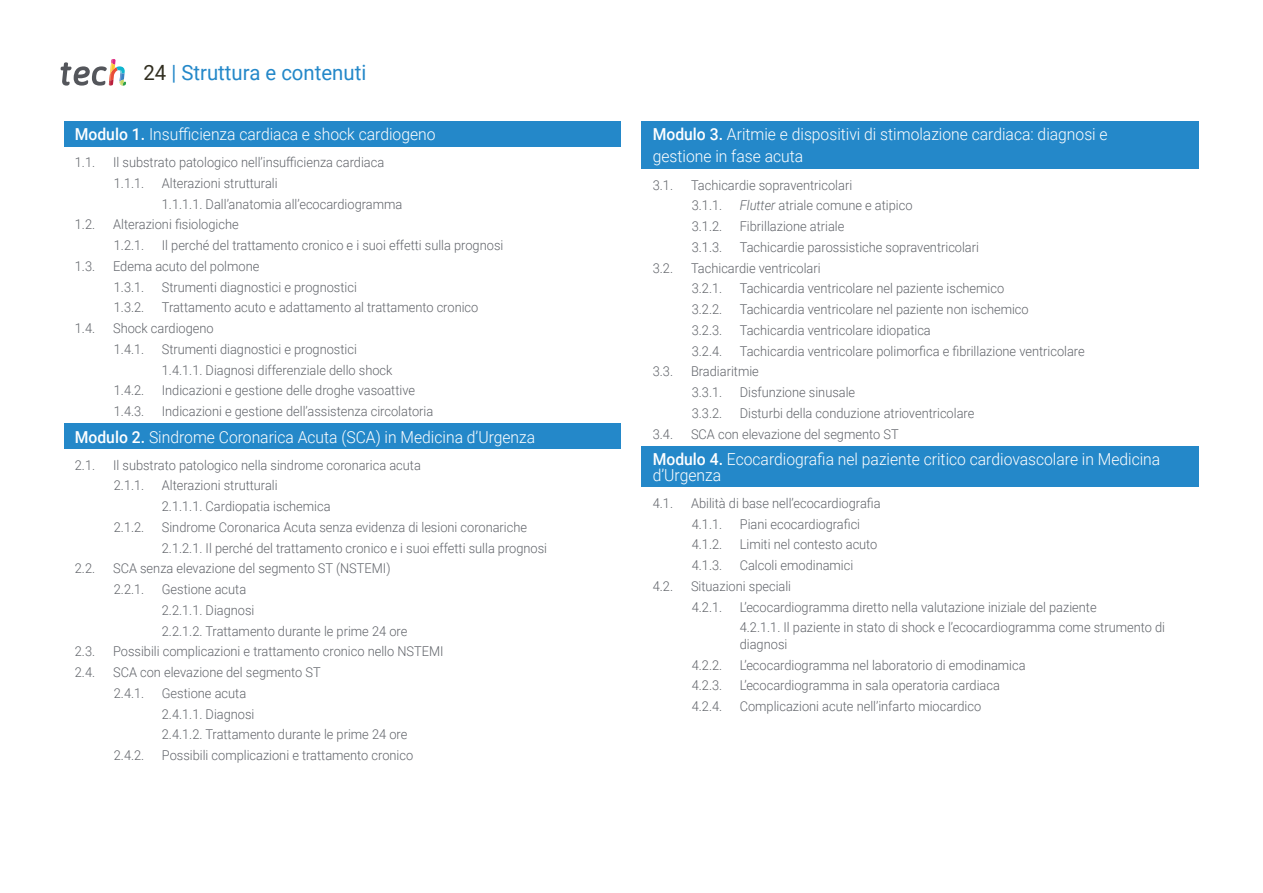
<style>
.page{position:relative;width:1263px;height:893px;background:#fff}
.page>*{position:absolute;margin:0;border:0;box-sizing:border-box;transform-origin:0 0}
.t1{font:21px "Roboto";color:#2488c9}
.t2{font:300 16.5px/22.5px "Roboto";color:#fff;scale:.95 1}
.t3{font:300 13.5px/20.7px "Roboto";color:#61646a;scale:.95 1}
.s1{color:#312e20}
.s2{font-weight:500}
.s3{font-style:italic}
</style>
<div class="page">
<svg style="left:61px;top:59px;width:65px;height:27px"></svg>
<div style="left:64px;top:121px;width:557px;height:25px;background:#2488c9"></div>
<div style="left:64px;top:424px;width:557px;height:25px;background:#2488c9"></div>
<div style="left:642px;top:121px;width:557px;height:48px;background:#2488c9"></div>
<div style="left:642px;top:446px;width:557px;height:41px;background:#2488c9"></div>
<h1 class="t1" style="left:144px;top:57px;width:224px"><span class="s1">24</span> | Struttura e contenuti</h1>
<p class="t2" style="left:75px;top:122px;width:381px"><span class="s2">Modulo 1.</span> Insufficienza cardiaca e shock cardiogeno</p>
<p class="t3" style="left:75px;top:151px;width:23px">1.1.</p>
<p class="t3" style="left:113px;top:151px;width:287px">Il substrato patologico nell’insufficienza cardiaca<br>1.1.1.</p>
<p class="t3" style="left:162px;top:172px;width:255px">Alterazioni strutturali<br>1.1.1.1. Dall’anatomia all’ecocardiogramma</p>
<p class="t3" style="left:75px;top:214px;width:23px">1.2.</p>
<p class="t3" style="left:113px;top:214px;width:134px">Alterazioni fisiologiche<br>1.2.1.</p>
<p class="t3" style="left:162px;top:234px;width:361px">Il perché del trattamento cronico e i suoi effetti sulla prognosi</p>
<p class="t3" style="left:75px;top:255px;width:23px">1.3.</p>
<p class="t3" style="left:113px;top:255px;width:155px">Edema acuto del polmone<br>1.3.1.</p>
<p class="t3" style="left:162px;top:276px;width:207px">Strumenti diagnostici e prognostici</p>
<p class="t3" style="left:114px;top:297px;width:34px">1.3.2.</p>
<p class="t3" style="left:162px;top:297px;width:335px">Trattamento acuto e adattamento al trattamento cronico</p>
<p class="t3" style="left:75px;top:317px;width:23px">1.4.</p>
<p class="t3" style="left:113px;top:317px;width:107px">Shock cardiogeno<br>1.4.1.</p>
<p class="t3" style="left:162px;top:338px;width:244px">Strumenti diagnostici e prognostici<br>1.4.1.1. Diagnosi differenziale dello shock</p>
<p class="t3" style="left:114px;top:380px;width:34px">1.4.2.</p>
<p class="t3" style="left:162px;top:380px;width:268px">Indicazioni e gestione delle droghe vasoattive</p>
<p class="t3" style="left:114px;top:400px;width:34px">1.4.3.</p>
<p class="t3" style="left:162px;top:400px;width:287px">Indicazioni e gestione dell’assistenza circolatoria</p>
<p class="t2" style="left:75px;top:425px;width:486px"><span class="s2">Modulo 2.</span> Sindrome Coronarica Acuta (SCA) in Medicina d’Urgenza</p>
<p class="t3" style="left:75px;top:454px;width:23px">2.1.</p>
<p class="t3" style="left:113px;top:454px;width:325px">Il substrato patologico nella sindrome coronarica acuta<br>2.1.1.</p>
<p class="t3" style="left:162px;top:475px;width:179px">Alterazioni strutturali<br>2.1.1.1. Cardiopatia ischemica</p>
<p class="t3" style="left:114px;top:516px;width:34px">2.1.2.</p>
<p class="t3" style="left:162px;top:516px;width:407px">Sindrome Coronarica Acuta senza evidenza di lesioni coronariche<br>2.1.2.1. Il perché del trattamento cronico e i suoi effetti sulla prognosi</p>
<p class="t3" style="left:75px;top:558px;width:23px">2.2.</p>
<p class="t3" style="left:113px;top:558px;width:293px">SCA senza elevazione del segmento ST (NSTEMI)<br>2.2.1.</p>
<p class="t3" style="left:162px;top:578px;width:260px">Gestione acuta<br>2.2.1.1. Diagnosi<br>2.2.1.2. Trattamento durante le prime 24 ore</p>
<p class="t3" style="left:75px;top:641px;width:23px">2.3.</p>
<p class="t3" style="left:113px;top:641px;width:349px">Possibili complicazioni e trattamento cronico nello NSTEMI</p>
<p class="t3" style="left:75px;top:661px;width:23px">2.4.</p>
<p class="t3" style="left:113px;top:661px;width:220px">SCA con elevazione del segmento ST<br>2.4.1.</p>
<p class="t3" style="left:162px;top:682px;width:260px">Gestione acuta<br>2.4.1.1. Diagnosi<br>2.4.1.2. Trattamento durante le prime 24 ore</p>
<p class="t3" style="left:114px;top:744px;width:34px">2.4.2.</p>
<p class="t3" style="left:162px;top:744px;width:266px">Possibili complicazioni e trattamento cronico</p>
<p class="t2" style="left:653px;top:122px;width:480px"><span class="s2">Modulo 3.</span> Aritmie e dispositivi di stimolazione cardiaca: diagnosi e gestione in fase acuta</p>
<p class="t3" style="left:653px;top:174px;width:23px">3.1.</p>
<p class="t3" style="left:691px;top:174px;width:171px">Tachicardie sopraventricolari<br>3.1.1.</p>
<p class="t3" style="left:740px;top:195px;width:183px"><span class="s3">Flutter</span> atriale comune e atipico</p>
<p class="t3" style="left:692px;top:215px;width:34px">3.1.2.</p>
<p class="t3" style="left:740px;top:215px;width:112px">Fibrillazione atriale</p>
<p class="t3" style="left:692px;top:236px;width:34px">3.1.3.</p>
<p class="t3" style="left:740px;top:236px;width:253px">Tachicardie parossistiche sopraventricolari</p>
<p class="t3" style="left:653px;top:257px;width:23px">3.2.</p>
<p class="t3" style="left:691px;top:257px;width:138px">Tachicardie ventricolari<br>3.2.1.</p>
<p class="t3" style="left:740px;top:278px;width:280px">Tachicardia ventricolare nel paziente ischemico</p>
<p class="t3" style="left:692px;top:298px;width:34px">3.2.2.</p>
<p class="t3" style="left:740px;top:298px;width:306px">Tachicardia ventricolare nel paziente non ischemico</p>
<p class="t3" style="left:692px;top:319px;width:34px">3.2.3.</p>
<p class="t3" style="left:740px;top:319px;width:203px">Tachicardia ventricolare idiopatica</p>
<p class="t3" style="left:692px;top:340px;width:34px">3.2.4.</p>
<p class="t3" style="left:740px;top:340px;width:365px">Tachicardia ventricolare polimorfica e fibrillazione ventricolare</p>
<p class="t3" style="left:653px;top:361px;width:23px">3.3.</p>
<p class="t3" style="left:691px;top:361px;width:73px">Bradiaritmie<br>3.3.1.</p>
<p class="t3" style="left:740px;top:381px;width:123px">Disfunzione sinusale</p>
<p class="t3" style="left:692px;top:402px;width:34px">3.3.2.</p>
<p class="t3" style="left:740px;top:402px;width:248px">Disturbi della conduzione atrioventricolare</p>
<p class="t3" style="left:653px;top:423px;width:23px">3.4.</p>
<p class="t3" style="left:691px;top:423px;width:220px">SCA con elevazione del segmento ST</p>
<p class="t2" style="left:653px;top:451px;width:536px;line-height:15.8px"><span class="s2">Modulo 4.</span> Ecocardiografia nel paziente critico cardiovascolare in Medicina d’Urgenza</p>
<p class="t3" style="left:653px;top:492px;width:23px">4.1.</p>
<p class="t3" style="left:691px;top:492px;width:201px">Abilità di base nell’ecocardiografia<br>4.1.1.</p>
<p class="t3" style="left:740px;top:513px;width:128px">Piani ecocardiografici</p>
<p class="t3" style="left:692px;top:534px;width:34px">4.1.2.</p>
<p class="t3" style="left:740px;top:534px;width:146px">Limiti nel contesto acuto</p>
<p class="t3" style="left:692px;top:554px;width:34px">4.1.3.</p>
<p class="t3" style="left:740px;top:554px;width:121px">Calcoli emodinamici</p>
<p class="t3" style="left:653px;top:575px;width:23px">4.2.</p>
<p class="t3" style="left:691px;top:575px;width:107px">Situazioni speciali<br>4.2.1.</p>
<p class="t3" style="left:740px;top:596px;width:449px">L’ecocardiogramma diretto nella valutazione iniziale del paziente<br>4.2.1.1. Il paziente in stato di shock e l’ecocardiogramma come strumento di</p>
<p class="t3" style="left:740px;top:633px;width:52px">diagnosi</p>
<p class="t3" style="left:692px;top:654px;width:34px">4.2.2.</p>
<p class="t3" style="left:740px;top:654px;width:302px">L’ecocardiogramma nel laboratorio di emodinamica</p>
<p class="t3" style="left:692px;top:675px;width:34px">4.2.3.</p>
<p class="t3" style="left:740px;top:675px;width:275px">L’ecocardiogramma in sala operatoria cardiaca</p>
<p class="t3" style="left:692px;top:695px;width:34px">4.2.4.</p>
<p class="t3" style="left:740px;top:695px;width:256px">Complicazioni acute nell’infarto miocardico</p>
</div>
